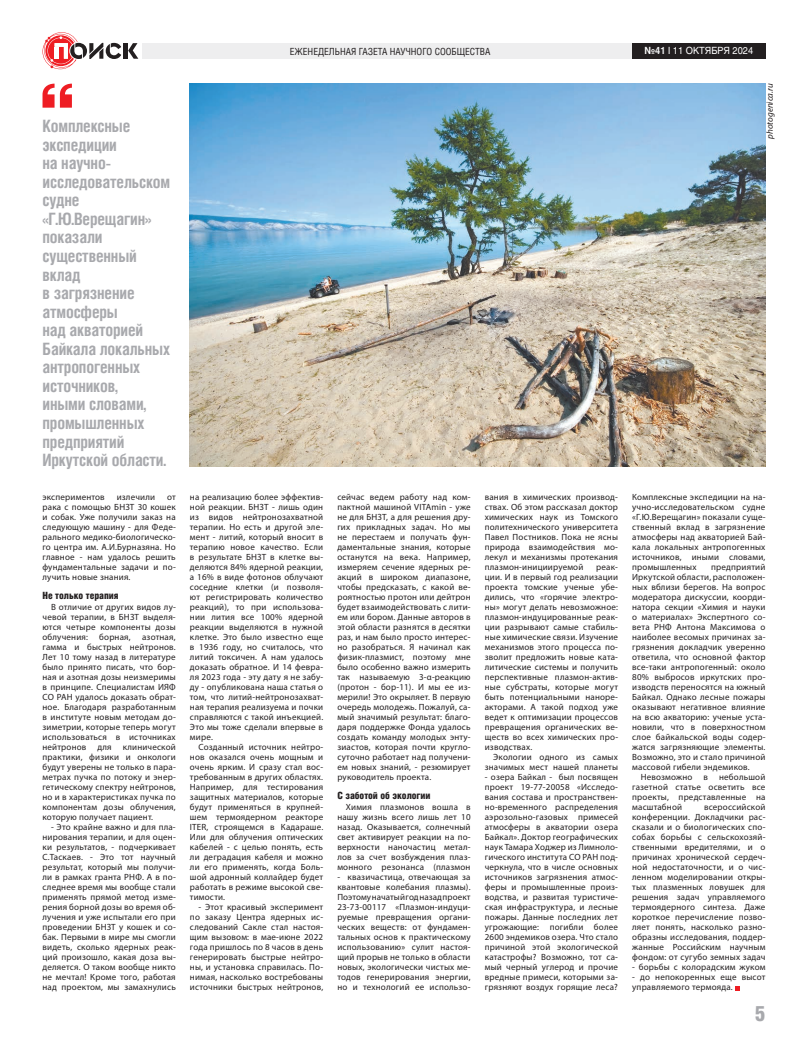
<style>
.page{position:relative;width:808px;height:1049px;background:#fff}
.page>*{position:absolute;margin:0;border:0;box-sizing:border-box;transform-origin:0 0}
.t1{font:21.1px "Helios Cond Black C";color:#a8a9ad}
.t2{font:700 17px/18.5px "Helios Cond C";letter-spacing:-.01em;color:#a8a9ad;scale:.96 1}
.t3{font:10px "Helios Cond Black C";letter-spacing:-.005em;color:#231f20}
.t4{font:9.8px "Helios Cond C";color:#231f20}
.t5{font:9.8px "Helios C";color:#fff;scale:.93 1}
.t6{font:9px/10px "Myriad Pro";letter-spacing:.02em;color:#231f20;text-align:justify}
.t7{font:italic 9px "Myriad Pro";color:#231f20}
.s1{font-weight:700}
.s2{font-weight:700;color:#f2f3f4}
</style>
<div class="page">
<hr style="left:124px;top:43px;width:4px;height:16px;background:#231f20">
<svg style="left:128px;top:43px;width:10px;height:16px"></svg>
<svg style="left:43px;top:32px;width:78px;height:37px"></svg>
<div style="left:142px;top:43px;width:496px;height:16px;background:#eeeeef"></div>
<div style="left:632px;top:43px;width:133px;height:16px;background:#231f20"></div>
<svg style="left:735px;top:986px;width:4px;height:4px"></svg>
<svg style="left:43px;top:84px;width:29px;height:24px"></svg>
<img style="left:190px;top:84px;width:575px;height:382px">
<p class="t2" style="left:43px;top:116px;width:135px">Комплексные экспедиции<br>на научно&shy;исследовательском судне «Г.Ю.Верещагин» показали существенный вклад<br>в загрязнение атмосферы<br>над акваторией<br>Байкала локальных антропогенных источников,<br>иными словами, промышленных предприятий<br>Иркутской области.</p>
<p class="t6" style="left:43px;top:492px;width:135px;text-indent:124px">от рака с помощью БНЗТ 30 кошек и собак. Уже получили заказ на следующую машину - для Феде&shy;рального медико-биологическо&shy;го центра им. А.И.Бурназяна. Но главное - нам удалось решить фундаментальные задачи и по&shy;лучить новые знания.</p>
<p class="t3" style="left:43px;top:590px;width:78px">Не только терапия</p>
<p class="t6" style="left:43px;top:602px;width:135px;text-indent:9px">В отличие от других видов лу&shy;чевой терапии, в БНЗТ выделя&shy;ются четыре компоненты дозы облучения:</p>
<p class="t6" style="left:43px;top:492px;width:64px">экспериментов</p>
<p class="t6" style="left:117px;top:492px;width:40px">излечили</p>
<p class="t6" style="left:99px;top:632px;width:33px">борная,</p>
<p class="t6" style="left:43px;top:632px;width:135px;text-indent:100px">азотная, гамма и быстрых нейтронов.<br>Лет 10 тому назад в литературе было принято писать, что бор&shy;ная и азотная дозы неизмеримы в принципе. Специалистам ИЯФ СО РАН удалось доказать обрат&shy;ное. Благодаря разработанным в институте новым методам до&shy;зиметрии, которые теперь могут использоваться в источниках нейтронов для клинической практики, физики и онкологи будут уверены не только в пара&shy;метрах пучка по потоку и энер&shy;гетическому спектру нейтронов, но и в характеристиках пучка по компонентам дозы облучения, которую получает пациент.</p>
<p class="t6" style="left:43px;top:822px;width:135px;text-indent:9px">- Это крайне важно и для пла&shy;нирования терапии, и для оцен&shy;ки результатов, - подчеркивает С.Таскаев. - Это тот научный результат, который мы получи&shy;ли в рамках гранта РНФ. А в по&shy;следнее время мы вообще стали применять прямой метод изме&shy;рения борной дозы во время об&shy;лучения и уже испытали его при проведении БНЗТ у кошек и со&shy;бак. Первыми в мире мы смогли видеть, сколько ядерных реак&shy;ций произошло, какая доза вы&shy;деляется. О таком вообще никто не мечтал! Кроме того, работая над проектом, мы замахнулись</p>
<p class="t4" style="left:290px;top:45px;width:202px">ЕЖЕНЕДЕЛЬНАЯ ГАЗЕТА НАУЧНОГО СООБЩЕСТВА</p>
<p class="t5" style="left:644px;top:45px;width:118px"><span class="s1">№</span><span class="s2">41</span> I 11 ОКТЯБРЯ 2024</p>
<p class="t7" style="left:764px;top:139px;width:57px;rotate:-90deg">photogenica.ru</p>
<p class="t6" style="left:190px;top:492px;width:135px">на реализацию более эффектив&shy;ной реакции. БНЗТ - лишь один из видов нейтронозахватной терапии. Но есть и другой эле&shy;мент - литий, который вносит в терапию новое качество. Если в результате БНЗТ в клетке вы&shy;деляются 84% ядерной реакции, а 16% в виде фотонов облучают соседние клетки (и позволя&shy;ют регистрировать количество реакций), то при использова&shy;нии лития все 100% ядерной реакции выделяются в нужной клетке. Это было известно еще в 1936 году, но считалось, что литий токсичен. А нам удалось доказать обратное. И 14 февра&shy;ля 2023 года - эту дату я не забу&shy;ду - опубликована наша статья о том, что литий-нейтронозахват&shy;ная терапия реализуема и почки справляются с такой инъекцией.<br>Это мы тоже сделали впервые в мире.</p>
<p class="t6" style="left:190px;top:742px;width:135px;text-indent:9px">Созданный источник нейтро&shy;нов оказался очень мощным и очень ярким. И сразу стал вос&shy;требованным в других областях.<br>Например, для тестирования защитных материалов, которые будут применяться в крупней&shy;шем термоядерном реакторе ITER, строящемся в Кадараше.<br>Или для облучения оптических кабелей - с целью понять, есть ли деградация кабеля и можно ли его применять, когда Боль&shy;шой адронный коллайдер будет работать в режиме высокой све&shy;тимости.</p>
<p class="t6" style="left:190px;top:902px;width:135px;text-indent:9px">- Этот красивый эксперимент по заказу Центра ядерных ис&shy;следований Сакле стал настоя&shy;щим вызовом: в мае-июне 2022 года пришлось по 8 часов в день генерировать быстрые нейтро&shy;ны, и установка справилась. По&shy;нимая, насколько востребованы источники быстрых нейтронов,</p>
<p class="t6" style="left:337px;top:492px;width:135px">сейчас ведем работу над ком&shy;пактной машиной VITAmin - уже не для БНЗТ, а для решения дру&shy;гих прикладных задач. Но мы не перестаем и получать фун&shy;даментальные знания, которые останутся на века. Например, измеряем сечение ядерных ре&shy;акций в широком диапазоне, чтобы предсказать, с какой ве&shy;роятностью протон или дейтрон будет взаимодействовать с лити&shy;ем или бором. Данные авторов в этой области разнятся в десятки раз, и нам было просто интерес&shy;но разобраться. Я начинал как физик-плазмист, поэтому мне было особенно важно измерить так называемую 3-α-реакцию (протон - бор-11). И мы ее из&shy;мерили! Это окрыляет. В первую очередь молодежь. Пожалуй, са&shy;мый значимый результат: благо&shy;даря поддержке Фонда удалось создать команду молодых энту&shy;зиастов, которая почти кругло&shy;суточно работает над получени&shy;ем новых знаний, - резюмирует руководитель проекта.</p>
<p class="t3" style="left:337px;top:790px;width:95px">С заботой об экологии</p>
<p class="t6" style="left:337px;top:802px;width:135px;text-indent:9px">Химия плазмонов вошла в нашу жизнь всего лишь лет 10 назад. Оказывается, солнечный свет активирует реакции на по&shy;верхности наночастиц метал&shy;лов за счет возбуждения плаз&shy;монного резонанса (плазмон</p>
<p class="t6" style="left:337px;top:872px;width:135px">- квазичастица, отвечающая за квантовые колебания плазмы).<br>Поэтому начатый год назад проект 23-73-00117 «Плазмон-индуци&shy;руемые превращения органи&shy;ческих веществ: от фундамен&shy;тальных основ к практическому использованию» сулит настоя&shy;щий прорыв не только в области новых, экологически чистых ме&shy;тодов генерирования энергии, но и технологий ее использо-</p>
<p class="t6" style="left:485px;top:492px;width:135px">вания в химических производ&shy;ствах. Об этом рассказал доктор химических наук из Томского политехнического университета Павел Постников. Пока не ясны природа взаимодействия мо&shy;лекул и механизмы протекания плазмон-инициируемой</p>
<p class="t6" style="left:485px;top:562px;width:135px;text-indent:111px">реак&shy;ции. И в первый год реализации проекта томские ученые убе&shy;дились, что «горячие электро&shy;ны» могут делать невозможное: плазмон-индуцированные реак&shy;ции разрывают самые стабиль&shy;ные химические связи. Изучение механизмов этого процесса по&shy;зволит предложить новые ката&shy;литические системы и получить перспективные плазмон-актив&shy;ные субстраты, которые могут быть потенциальными наноре&shy;акторами. А такой подход уже ведет к оптимизации процессов превращения органических ве&shy;ществ во всех химических про&shy;изводствах.</p>
<p class="t6" style="left:485px;top:752px;width:135px;text-align:right">Экологии одного из самых значимых мест нашей планеты</p>
<p class="t6" style="left:485px;top:772px;width:135px">- озера Байкал - был посвящен проект 19-77-20058 «Исследо&shy;вания состава и пространствен&shy;но-временного распределения аэрозольно-газовых примесей атмосферы в акватории озера Байкал». Доктор географических наук Тамара Ходжер из Лимноло&shy;гического института СО РАН под&shy;черкнула, что в числе основных источников загрязнения атмос&shy;феры и промышленные произ&shy;водства, и развитая туристиче&shy;ская инфраструктура, и лесные пожары. Данные последних лет угрожающие: погибли более 2600 эндемиков озера. Что стало причиной этой экологической катастрофы? Возможно, тот са&shy;мый черный углерод и прочие вредные примеси, которыми за&shy;грязняют воздух горящие леса?</p>
<p class="t6" style="left:632px;top:492px;width:135px">Комплексные экспедиции на на&shy;учно-исследовательском судне «Г.Ю.Верещагин» показали суще&shy;ственный вклад в загрязнение атмосферы над акваторией Бай&shy;кала локальных антропогенных источников, иными словами, промышленных</p>
<p class="t6" style="left:632px;top:562px;width:135px;text-indent:79px">предприятий Иркутской области, расположен&shy;ных вблизи берегов. На вопрос модератора дискуссии, коорди&shy;натора секции «Химия и науки о материалах» Экспертного со&shy;вета РНФ Антона Максимова о наиболее весомых причинах за&shy;грязнения докладчик уверенно ответила, что основной фактор все-таки антропогенный: около 80% выбросов иркутских про&shy;изводств переносятся на южный Байкал. Однако лесные пожары оказывают негативное влияние на всю акваторию: ученые уста&shy;новили, что в поверхностном слое байкальской воды содер&shy;жатся загрязняющие элементы.<br>Возможно, это и стало причиной массовой гибели эндемиков.</p>
<p class="t6" style="left:632px;top:772px;width:135px;text-indent:9px">Невозможно в небольшой газетной статье осветить все проекты, представленные на масштабной</p>
<p class="t6" style="left:632px;top:802px;width:135px;text-indent:72px">всероссийской конференции. Докладчики рас&shy;сказали и о биологических спо&shy;собах борьбы с сельскохозяй&shy;ственными вредителями, и о причинах хронической сердеч&shy;ной недостаточности, и о чис&shy;ленном моделировании откры&shy;тых плазменных ловушек для решения задач управляемого термоядерного синтеза. Даже короткое перечисление позво&shy;ляет понять, насколько разно&shy;образны исследования, поддер&shy;жанные Российским научным фондом: от сугубо земных задач</p>
<p class="t6" style="left:632px;top:962px;width:135px">- борьбы с колорадским жуком</p>
<p class="t6" style="left:632px;top:972px;width:135px">- до непокоренных еще высот управляемого термояда.</p>
<h1 class="t1" style="left:755px;top:1001px;width:12px">5</h1>
</div>
